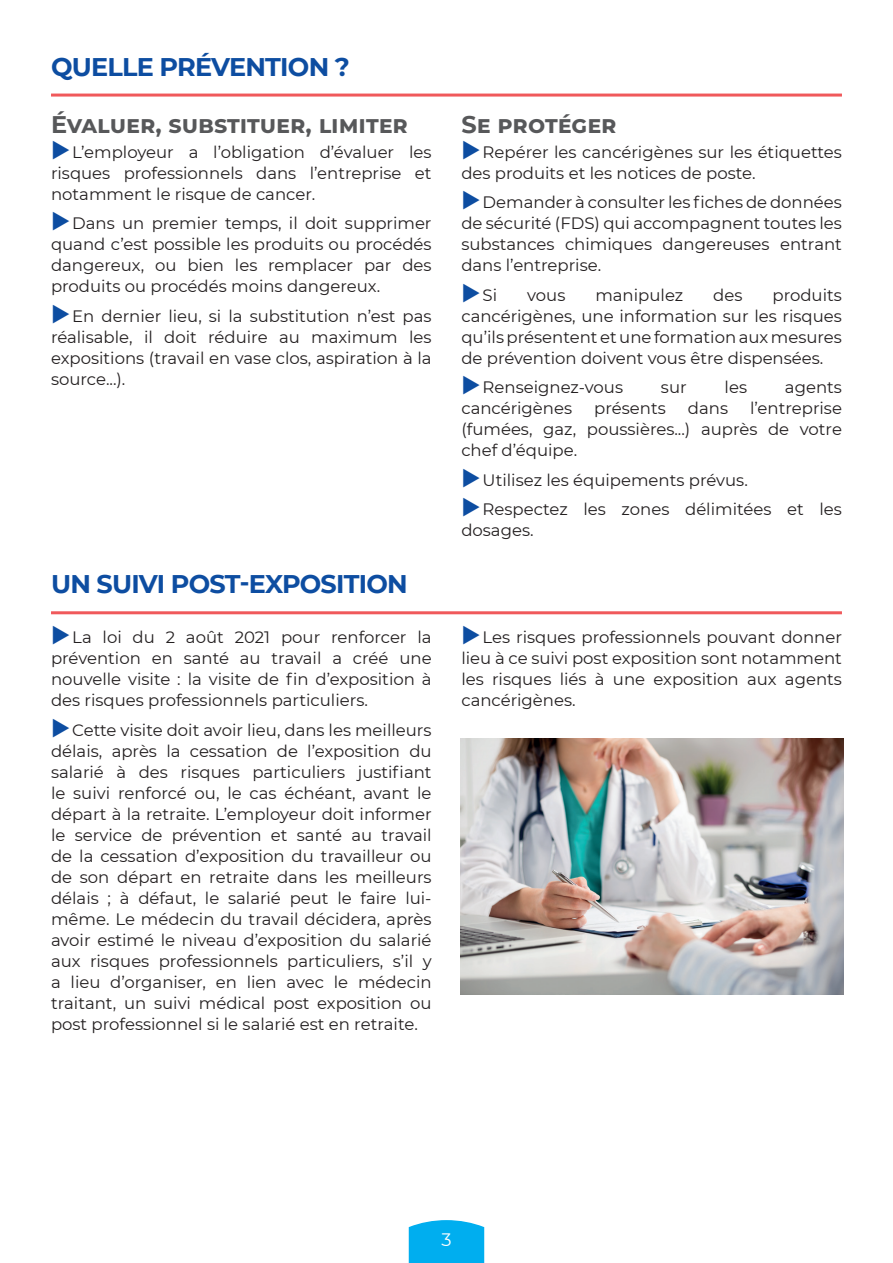
<style>
.page{position:relative;width:893px;height:1263px;background:#fff}
.page>*{position:absolute;margin:0;border:0;box-sizing:border-box;transform-origin:0 0}
.t1{font:700 25.5px "Montserrat";letter-spacing:-.03em;color:#0d4da1}
.t2{font:700 24px "Montserrat";letter-spacing:.005em;color:#57585a}
.t3{font:18px "Montserrat";color:#fff}
.t4{font:16.5px/21px "Montserrat";color:#231f20;text-align:justify}
</style>
<div class="page">
<svg style="left:408px;top:1220px;width:77px;height:43px;background:#13b4f0"></svg>
<hr style="left:51px;top:94px;width:791px;height:3px;background:#f0595b">
<hr style="left:51px;top:611px;width:791px;height:3px;background:#f0595b">
<img style="left:460px;top:739px;width:383px;height:255px">
<h1 class="t1" style="left:51px;top:48px;width:300px">QUELLE PRÉVENTION ?</h1>
<h2 class="t2" style="left:51px;top:107px;width:359px">Évaluer, substituer, limiter</h2>
<p class="t4" style="left:51px;top:141px;width:382px;text-indent:21px">L’employeur a l’obligation d’évaluer les risques professionnels dans l’entreprise et notamment le risque de cancer.</p>
<p class="t4" style="left:51px;top:212px;width:382px;text-indent:21px">Dans un premier temps, il doit supprimer quand c’est possible les produits ou procédés dangereux, ou bien les remplacer par des produits ou procédés moins dangereux.</p>
<p class="t4" style="left:51px;top:305px;width:382px;text-indent:21px">En dernier lieu, si la substitution n’est pas réalisable, il doit réduire au maximum les expositions (travail en vase clos, aspiration à la source...).</p>
<h1 class="t1" style="left:51px;top:566px;width:358px">UN SUIVI POST-EXPOSITION</h1>
<p class="t4" style="left:51px;top:626px;width:382px;text-indent:21px">La loi du 2 août 2021 pour renforcer la prévention en santé au travail a créé une nouvelle visite : la visite de fin d’exposition à des risques professionnels particuliers.</p>
<p class="t4" style="left:51px;top:719px;width:382px;text-indent:21px">Cette visite doit avoir lieu, dans les meilleurs délais, après la cessation de l’exposition du salarié à des risques particuliers justifiant le suivi renforcé ou, le cas échéant, avant le départ à la retraite. L’employeur doit informer le service de prévention et santé au travail de la cessation d’exposition du travailleur ou de son départ en retraite dans les meilleurs délais ; à défaut, le salarié peut le faire lui&shy;même. Le médecin du travail décidera, après avoir estimé le niveau d’exposition du salarié aux risques professionnels particuliers, s’il y a lieu d’organiser, en lien avec le médecin traitant, un suivi médical post exposition ou post professionnel si le salarié est en retraite.</p>
<h2 class="t2" style="left:461px;top:107px;width:157px">Se protéger</h2>
<p class="t4" style="left:461px;top:141px;width:382px;text-indent:21px">Repérer les cancérigènes sur les étiquettes des produits et les notices de poste.</p>
<p class="t4" style="left:461px;top:191px;width:382px;text-indent:21px">Demander à consulter les fiches de données de sécurité (FDS) qui accompagnent toutes les substances chimiques dangereuses entrant dans l’entreprise.</p>
<p class="t4" style="left:483px;top:284px;width:16px">Si</p>
<p class="t4" style="left:527px;top:284px;width:40px">vous</p>
<p class="t4" style="left:595px;top:284px;width:89px">manipulez</p>
<p class="t4" style="left:713px;top:284px;width:31px">des</p>
<p class="t4" style="left:461px;top:284px;width:382px;text-indent:311px">produits cancérigènes, une information sur les risques qu’ils présentent et une formation aux mesures de prévention doivent vous être dispensées.</p>
<p class="t4" style="left:483px;top:376px;width:142px">Renseignez-vous</p>
<p class="t4" style="left:661px;top:376px;width:27px">sur</p>
<p class="t4" style="left:725px;top:376px;width:24px">les</p>
<p class="t4" style="left:785px;top:376px;width:58px">agents</p>
<p class="t4" style="left:461px;top:397px;width:112px">cancérigènes</p>
<p class="t4" style="left:594px;top:397px;width:73px">présents</p>
<p class="t4" style="left:688px;top:397px;width:42px">dans</p>
<p class="t4" style="left:461px;top:397px;width:382px;text-indent:289px">l’entreprise (fumées, gaz, poussières...) auprès de votre chef d’équipe.</p>
<p class="t4" style="left:483px;top:465px;width:361px;line-height:29.5px">Utilisez les équipements prévus.<br>Respectez les zones délimitées et les</p>
<p class="t4" style="left:461px;top:519px;width:74px">dosages.</p>
<p class="t4" style="left:461px;top:626px;width:382px;text-indent:21px">Les risques professionnels pouvant donner lieu à ce suivi post exposition sont notamment les risques liés à une exposition aux agents cancérigènes.</p>
<p class="t3" style="left:441px;top:1227px;width:12px">3</p>
</div>
